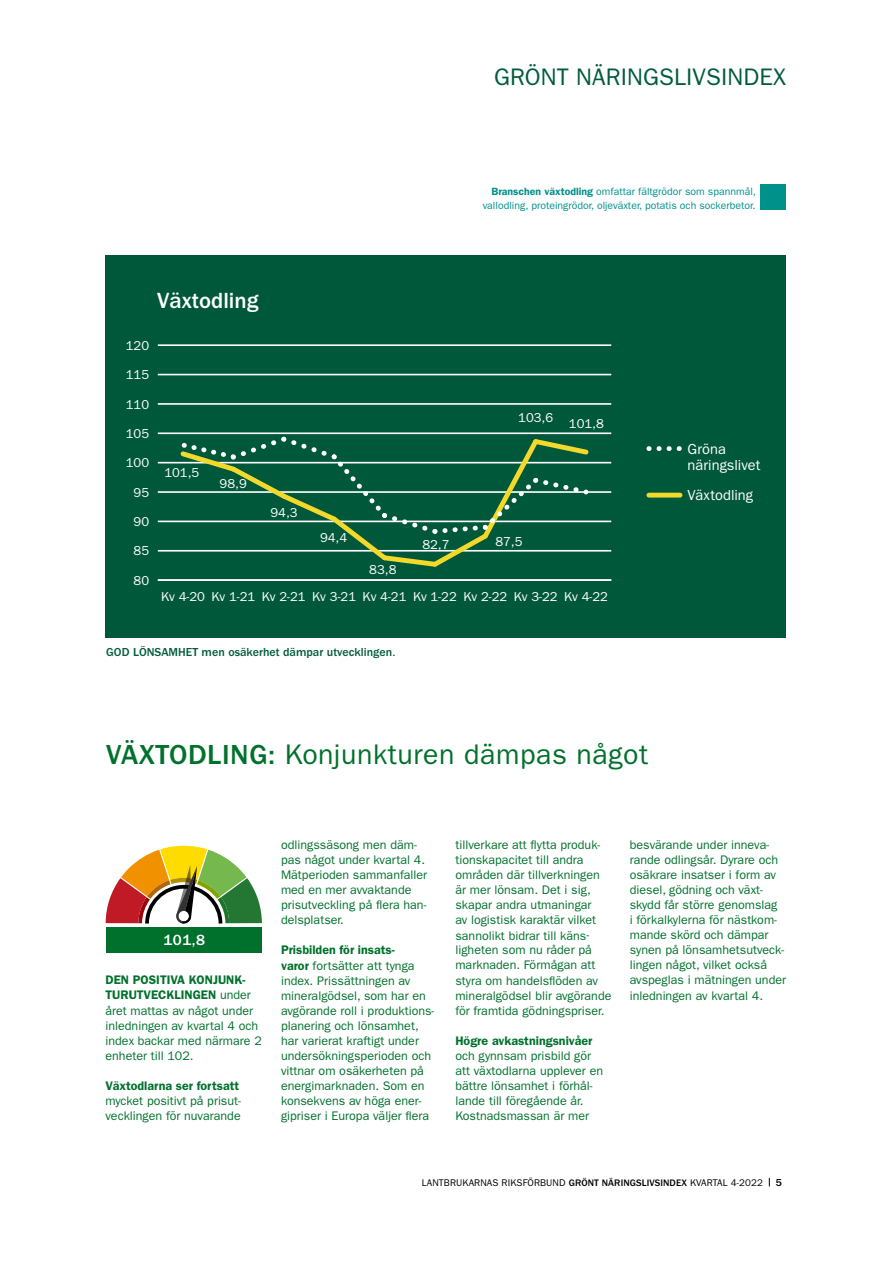
<style>
.page{position:relative;width:893px;height:1263px;background:#fff}
.page>*{position:absolute;margin:0;border:0;box-sizing:border-box;transform-origin:0 0}
.t1{font:28.5px "ITC Franklin Gothic Std";letter-spacing:.02em;color:#00712c}
.t2{font:24px "ITC Franklin Gothic Std";letter-spacing:.005em;color:#005c3a}
.t3{font:500 22.65px "ITC Franklin Gothic Std";color:#fff}
.t4{font:500 15.3px "ITC Franklin Gothic Std";color:#fff}
.t5{font:14.55px/16.2px "ITC Franklin Gothic Std";color:#fff}
.t6{font:13.05px "ITC Franklin Gothic Std";color:#fff}
.t7{font:12.45px/15px "ITC Franklin Gothic Std";color:#00712c}
.t8{font:600 12.45px "ITC Franklin Gothic Std";color:#00712c}
.t9{font:500 12px "ITC Franklin Gothic Std";color:#005c3a}
.t10{font:10.5px/13.5px "ITC Franklin Gothic Std";color:#00918a;text-align:right}
.t11{font:9.75px "ITC Franklin Gothic Std";letter-spacing:.01em;color:#000}
.s1{font-weight:600}
.s2{font-weight:400}
.s3{font-weight:500}
.s4{font-weight:500;font-size:10.5px}
</style>
<div class="page">
<div style="left:760px;top:184px;width:25px;height:26px;background:#00918a"></div>
<div style="left:106px;top:255px;width:680px;height:382px;background:#00583b"></div>
<hr style="left:158px;top:579px;width:453px;height:2px;background:#fff">
<hr style="left:158px;top:550px;width:453px;height:2px;background:#fff">
<hr style="left:158px;top:521px;width:453px;height:1px;background:#fff">
<hr style="left:158px;top:491px;width:453px;height:2px;background:#fff">
<hr style="left:158px;top:462px;width:453px;height:1px;background:#fff">
<hr style="left:158px;top:432px;width:453px;height:2px;background:#fff">
<hr style="left:158px;top:403px;width:453px;height:2px;background:#fff">
<hr style="left:158px;top:374px;width:453px;height:1px;background:#fff">
<hr style="left:158px;top:344px;width:453px;height:2px;background:#fff">
<svg style="left:177px;top:436px;width:415px;height:131px"></svg>
<svg style="left:649px;top:446px;width:31px;height:5px"></svg>
<hr style="left:649px;top:493px;width:31px;height:4px;background:#f4d92b">
<svg style="left:106px;top:846px;width:156px;height:78px"></svg>
<div style="left:106px;top:927px;width:155px;height:26px;background:#00712c"></div>
<h2 class="t2" style="left:494px;top:63px;width:293px">GRÖNT NÄRINGSLIVSINDEX</h2>
<p class="t10" style="left:483px;top:185px;width:275px"><span class="s1">Branschen växtodling</span> omfattar fältgrödor som spannmål, vallodling, proteingrödor, oljeväxter, potatis och sockerbetor.</p>
<h3 class="t3" style="left:157px;top:288px;width:103px">Växtodling</h3>
<p class="t6" style="left:126px;top:338px;width:25px">120</p>
<p class="t6" style="left:126px;top:367px;width:25px">115</p>
<p class="t6" style="left:126px;top:397px;width:25px">110</p>
<p class="t6" style="left:126px;top:426px;width:25px">105</p>
<p class="t6" style="left:126px;top:455px;width:25px">100</p>
<p class="t6" style="left:134px;top:485px;width:17px">95</p>
<p class="t6" style="left:134px;top:514px;width:17px">90</p>
<p class="t6" style="left:134px;top:543px;width:17px">85</p>
<p class="t6" style="left:134px;top:573px;width:17px">80</p>
<p class="t6" style="left:164px;top:465px;width:37px">101,5</p>
<p class="t6" style="left:220px;top:476px;width:29px">98,9</p>
<p class="t6" style="left:270px;top:505px;width:29px">94,3</p>
<p class="t6" style="left:320px;top:530px;width:29px">94,4</p>
<p class="t6" style="left:369px;top:562px;width:29px">83,8</p>
<p class="t6" style="left:518px;top:410px;width:37px">103,6</p>
<p class="t6" style="left:569px;top:416px;width:37px">101,8</p>
<p class="t6" style="left:422px;top:537px;width:29px">82,7</p>
<p class="t6" style="left:495px;top:534px;width:29px">87,5</p>
<p class="t6" style="left:161px;top:589px;width:448px">Kv 4-20 Kv 1-21 Kv 2-21 Kv 3-21 Kv 4-21 Kv 1-22 Kv 2-22 Kv 3-22 Kv 4-22</p>
<p class="t5" style="left:688px;top:441px;width:74px">Gröna näringslivet</p>
<p class="t5" style="left:688px;top:487px;width:67px">Växtodling</p>
<p class="t9" style="left:106px;top:645px;width:291px">GOD LÖNSAMHET men osäkerhet dämpar utvecklingen<span class="s2">.</span></p>
<h1 class="t1" style="left:106px;top:738px;width:544px"><span class="s3">VÄXTODLING:</span> Konjunkturen dämpas något</h1>
<p class="t4" style="left:163px;top:931px;width:43px">101,8</p>
<p class="t7" style="left:106px;top:973px;width:158px"><span class="s1">DEN POSITIVA KONJUNK-<br>TURUTVECKLINGEN</span> under året mattas av något under inledningen av kvartal 4 och index backar med närmare 2 enheter till 102.</p>
<p class="t8" style="left:106px;top:1078px;width:135px">Växtodlarna ser fortsatt</p>
<p class="t7" style="left:106px;top:1093px;width:137px">mycket positivt på prisut&shy;vecklingen för nuvarande</p>
<p class="t7" style="left:281px;top:838px;width:148px">odlingssäsong men däm&shy;pas något under kvartal 4.<br>Mätperioden sammanfaller med en mer avvaktande prisutveckling på flera han&shy;delsplatser.</p>
<p class="t7" style="left:281px;top:943px;width:155px"><span class="s1">Prisbilden för insats-<br>varor</span> fortsätter att tynga index. Prissättningen av mineralgödsel, som har en avgörande roll i produktions&shy;planering och lönsamhet, har varierat kraftigt under undersökningsperioden och vittnar om osäkerheten på energimarknaden. Som en konsekvens av höga ener&shy;gipriser i Europa väljer flera</p>
<p class="t7" style="left:455px;top:838px;width:158px">tillverkare att flytta produk&shy;tionskapacitet till andra områden där tillverkningen är mer lönsam. Det i sig, skapar andra utmaningar<br>av logistisk karaktär vilket sannolikt bidrar till käns&shy;ligheten som nu råder på marknaden. Förmågan att styra om handelsflöden av mineralgödsel blir avgörande för framtida gödningspriser.</p>
<p class="t8" style="left:455px;top:1033px;width:139px">Högre avkastningsnivåer</p>
<p class="t7" style="left:455px;top:1048px;width:149px">och gynnsam prisbild gör att växtodlarna upplever en bättre lönsamhet i förhål&shy;lande till föregående år.<br>Kostnadsmassan är mer</p>
<p class="t7" style="left:630px;top:838px;width:158px">besvärande under inneva&shy;rande odlingsår. Dyrare och osäkrare insatser i form av diesel, gödning och växt&shy;skydd får större genomslag<br>i förkalkylerna för nästkom&shy;mande skörd och dämpar synen på lönsamhetsutveck&shy;lingen något, vilket också avspeglas i mätningen under inledningen av kvartal 4.</p>
<p class="t11" style="left:422px;top:1177px;width:362px">LANTBRUKARNAS RIKSFÖRBUND <span class="s3">GRÖNT NÄRINGSLIVSINDEX</span> KVARTAL 4-2022 <span class="s4">5</span></p>
</div>
